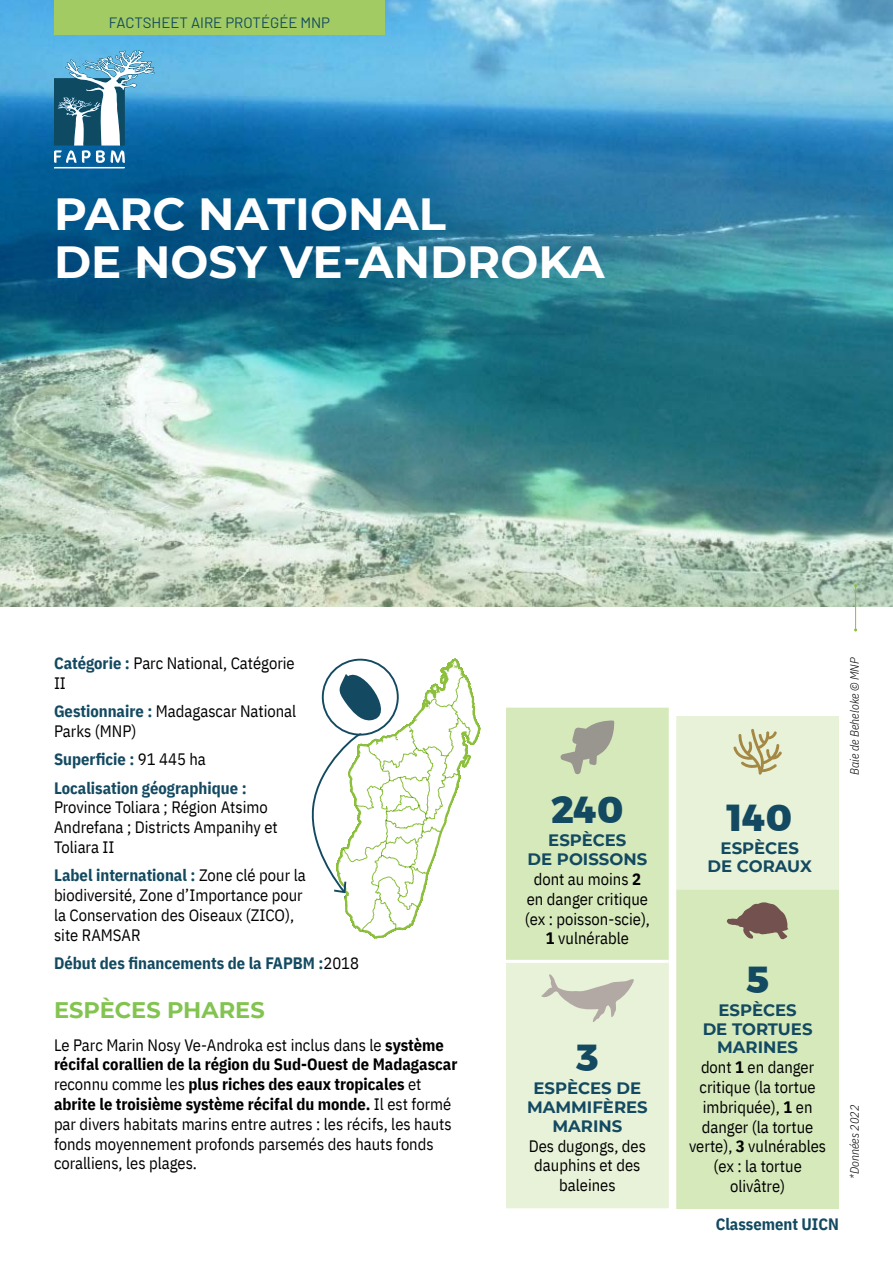
<style>
.page{position:relative;width:893px;height:1263px;background:#fff}
.page>*{position:absolute;margin:0;border:0;box-sizing:border-box;transform-origin:0 0}
.titre_AP{font:700 45px/48px "Montserrat";color:#fff}
.chiffres_GM{font:800 37.5px "Gontserrat";color:#134a61}
.Titre{font:700 22.5px "Montserrat";color:#83c450}
.texte{font:16.5px/19.8px "IBM Plex Sans Cond";color:#000}
.especes_phares{font:700 16.5px/18.8px "Montserrat";color:#134a61;text-align:center}
.texte-2{font:700 16.5px "IBM Plex Sans Cond";color:#134a61}
.t1{font:15px "Barlow";color:#144a60}
.légendes{font:italic 300 12px "IBM Plex Sans Cond";color:#000}
.s1{font-weight:700;color:#134a61}
.s2{font-weight:400;color:#000}
.s3{font-weight:700}
</style>
<div class="page">
<img style="left:0;top:0;width:893px;height:607px">
<svg style="left:311px;top:658px;width:169px;height:281px"></svg>
<svg style="left:54px;top:50px;width:101px;height:118px"></svg>
<hr style="left:855px;top:586px;width:1px;height:44px;background:#8bbf3c">
<svg style="left:506px;top:708px;width:163px;height:500px;background:#dceac7"></svg>
<div style="left:676px;top:889px;width:163px;height:320px;background:#d6e9bb"></div>
<div style="left:676px;top:716px;width:163px;height:173px;background:#e8f2d8"></div>
<svg style="left:727px;top:902px;width:61px;height:37px;background:#9b8e7a"></svg>
<div style="left:54px;top:0;width:331px;height:34px;background:#a2cc63"></div>
<p class="t1" style="left:109px;top:11px;width:223px">FACTSHEET AIRE PROTÉGÉE MNP</p>
<p class="titre_AP" style="left:54px;top:188px;width:552px">PARC NATIONAL<br>DE NOSY VE-ANDROKA</p>
<p class="texte" style="left:54px;top:652px;width:242px"><span class="s1">Catégorie :</span> Parc National, Catégorie<br>II</p>
<p class="texte" style="left:54px;top:700px;width:244px"><span class="s1">Gestionnaire :</span> Madagascar National<br>Parks (MNP)</p>
<p class="texte-2" style="left:54px;top:746px;width:153px">Superficie : <span class="s2">91 445 ha</span></p>
<p class="texte" style="left:54px;top:776px;width:225px"><span class="s1">Localisation géographique :<br></span>Province Toliara ; Région Atsimo<br>Andrefana ; Districts Ampanihy et<br>Toliara II</p>
<p class="texte" style="left:54px;top:864px;width:253px"><span class="s1">Label international :</span> Zone clé pour la biodiversité, Zone d’Importance pour la Conservation des Oiseaux (ZICO), site RAMSAR</p>
<p class="texte-2" style="left:54px;top:950px;width:307px">Début des financements de la FAPBM :<span class="s2">2018</span></p>
<p class="Titre" style="left:54px;top:994px;width:212px">ESPÈCES PHARES</p>
<p class="texte" style="left:54px;top:1033px;width:405px">Le Parc Marin Nosy Ve-Androka est inclus dans le <span class="s3">système récifal corallien de la région du Sud-Ouest de Madagascar </span>reconnu comme les <span class="s3">plus riches des eaux tropicales</span> et <span class="s3">abrite le troisième système récifal du monde.</span> Il est formé par divers habitats marins entre autres : les récifs, les hauts fonds moyennement profonds parsemés des hauts fonds coralliens, les plages.</p>
<p class="chiffres_GM" style="left:551px;top:780px;width:74px">240</p>
<p class="especes_phares" style="left:528px;top:830px;width:121px">ESPÈCES<br>DE POISSONS</p>
<p class="texte" style="left:525px;top:868px;width:127px;text-align:center">dont au moins <span class="s3">2 </span>en danger critique (ex : poisson-scie),<br><span class="s3">1</span> vulnérable</p>
<p class="chiffres_GM" style="left:576px;top:1027px;width:24px">3</p>
<p class="especes_phares" style="left:527px;top:1078px;width:122px">ESPÈCES DE<br>MAMMIFÈRES<br>MARINS</p>
<p class="texte" style="left:529px;top:1134px;width:119px;text-align:center">Des dugongs, des dauphins et des baleines</p>
<p class="chiffres_GM" style="left:727px;top:787px;width:66px">140</p>
<p class="especes_phares" style="left:708px;top:838px;width:106px">ESPÈCES<br>DE CORAUX</p>
<p class="légendes" style="left:846px;top:775px;width:119px;rotate:-90deg">Baie de Beheloke © MNP</p>
<p class="chiffres_GM" style="left:746px;top:949px;width:25px">5</p>
<p class="especes_phares" style="left:703px;top:1000px;width:111px">ESPÈCES<br>DE TORTUES<br>MARINES</p>
<p class="texte" style="left:689px;top:1056px;width:139px;text-align:center">dont <span class="s3">1</span> en danger critique (la tortue imbriquée), <span class="s3">1</span> en danger (la tortue verte), <span class="s3">3</span> vulnérables (ex : la tortue olivâtre)</p>
<p class="texte-2" style="left:716px;top:1211px;width:125px">Classement UICN</p>
<p class="légendes" style="left:846px;top:1178px;width:75px;rotate:-90deg">*Données 2022</p>
</div>
